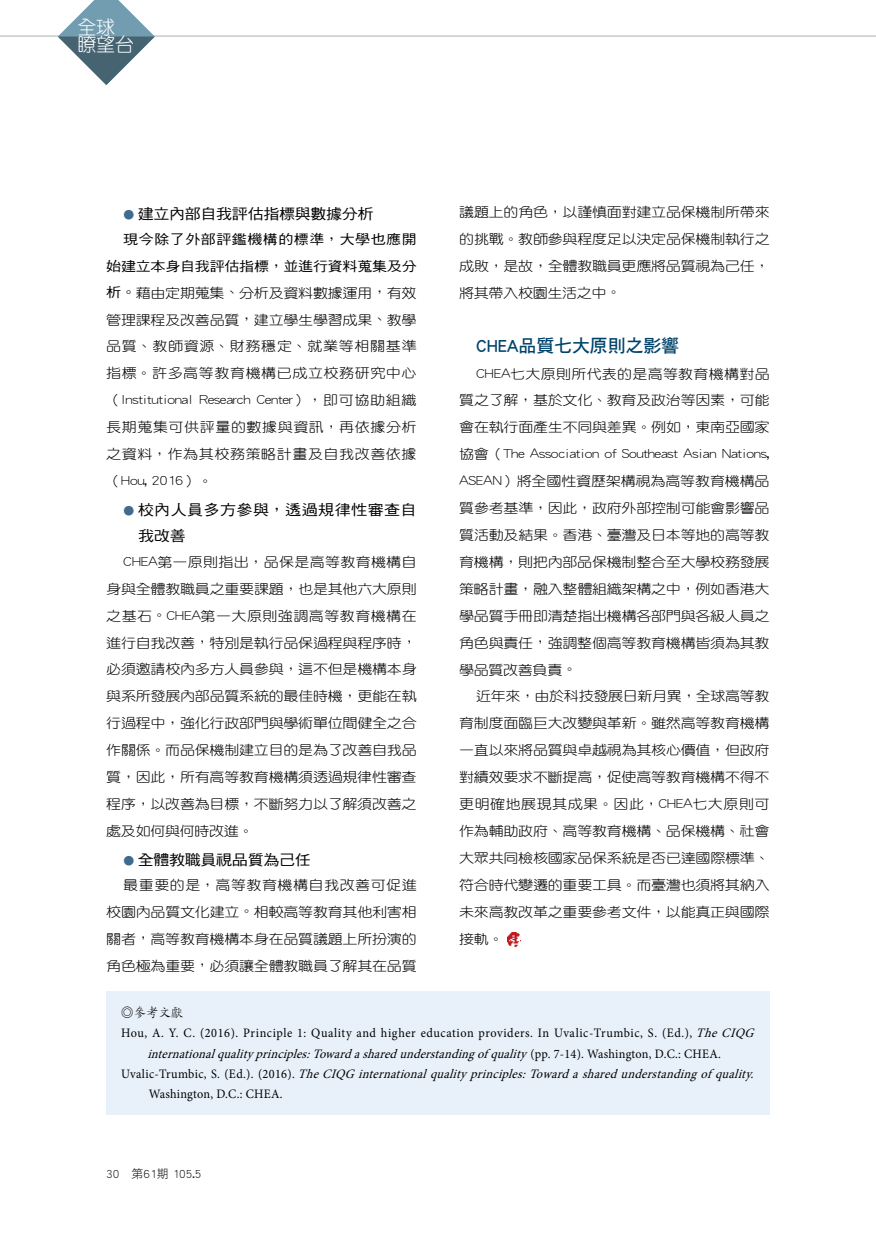
<style>
.page{position:relative;width:876px;height:1234px;background:#fff}
.page>*{position:absolute;margin:0;border:0;box-sizing:border-box;transform-origin:0 0}
.t1{font:19.2px/16.8px "DF Yuan Lt HK BF";color:#fff}
.t2{font:18px "DF Hei Std W7";letter-spacing:-.01em;color:#00436a}
.t3{font:14.7px "DF Hei Std W5";letter-spacing:-.025em;color:#000;scale:1.1 1}
.t4{font:14.7px/25.7px "DF Hei Std W5";letter-spacing:.025em;color:#000;scale:1.1 1}
.t5{font:13.5px/26.8px "DF Yuan Lt HK BF";letter-spacing:-.02em;color:#000;text-align:justify;scale:1.12 1}
.t6{font:13.5px "DF Hei Std W3";letter-spacing:-.025em;color:#000;scale:1.12 1}
.t7{font:13.5px/26.8px "DF Hei Std W5";letter-spacing:-.02em;color:#000;text-align:right;scale:1.12 1}
.t8{font:13.5px/26.8px "DF Yuan Lt HK BF";letter-spacing:.035em;color:#000;scale:1.12 1}
.t9{font:italic 12.9px "Minion Pro";color:#000;scale:.95 1}
.t10{font:12.9px "Minion Pro";letter-spacing:.045em;color:#000;scale:.95 1}
.t11{font:12.9px "Minion Pro";letter-spacing:.02em;color:#000;scale:.95 1}
.t12{font:12.9px "DF Kai Shu Std W3";color:#000;scale:.95 1}
.t13{font:12px "DF Hei Std W3";color:#000}
.s1{font-family:"Arial";font-size:22.35px;color:#406a8e}
.s2{font-family:"DF Hei Std W5"}
.s3{font-family:"DF Hei Std W3"}
.s4{font-family:"DF Yuan Lt HK BF"}
.s5{font-style:italic}
.s6{font-style:normal}
</style>
<div class="page">
<div style="left:106px;top:990px;width:664px;height:124px;background:#e8f1fa"></div>
<hr style="left:0;top:35px;width:876px;height:2px;background:#b5b6b6">
<svg style="left:58px;top:0;width:97px;height:85px"></svg>
<svg style="left:507px;top:932px;width:13px;height:13px"></svg>
<h1 class="t1" style="left:78px;top:19px;width:58px">全球瞭望台</h1>
<p class="t3" style="left:122px;top:206px;width:230px"><span class="s1">●</span> 建立內部自我評估指標與數據分析</p>
<p class="t7" style="left:106px;top:225px;width:279px">現今除了外部評鑑機構的標準，大學也應開始建立本身自我評估指標，並進行資料蒐集及分</p>
<p class="t5" style="left:106px;top:279px;width:279px"><span class="s2">析。</span>藉由定期蒐集<span class="s3">、</span>分析及資料數據運用<span class="s3">，</span>有效管理課程及改善品質<span class="s3">，</span>建立學生學習成果<span class="s3">、</span>教學品質<span class="s3">、</span>教師資源<span class="s3">、</span>財務穩定<span class="s3">、</span>就業等相關基準指標<span class="s3">。</span>許多高等教育機構已成立校務研究中心</p>
<p class="t6" style="left:106px;top:392px;width:279px">（Institutional Research Center），<span class="s4">即可協助組織</span></p>
<p class="t8" style="left:106px;top:413px;width:279px">長期蒐集可供評量的數據與資訊<span class="s3">，</span>再依據分析之資料<span class="s3">，</span>作為其校務策略計畫及自我改善依據</p>
<p class="t6" style="left:106px;top:473px;width:97px">（Hou, 2016）。</p>
<p class="t4" style="left:138px;top:496px;width:255px;text-indent:-16px"><span class="s1">●</span>校內人員多方參與，透過規律性審查自我改善</p>
<p class="t5" style="left:106px;top:548px;width:279px;text-indent:17px"><span class="s3">CHEA</span>第一原則指出<span class="s3">，</span>品保是高等教育機構自身與全體教職員之重要課題<span class="s3">，</span>也是其他六大原則之基石<span class="s3">。CHEA</span>第一大原則強調高等教育機構在進行自我改善<span class="s3">，</span>特別是執行品保過程與程序時<span class="s3">，</span>必須邀請校內多方人員參與<span class="s3">，</span>這不但是機構本身與系所發展內部品質系統的最佳時機<span class="s3">，</span>更能在執行過程中<span class="s3">，</span>強化行政部門與學術單位間健全之合作關係<span class="s3">。</span>而品保機制建立目的是為了改善自我品質<span class="s3">，</span>因此<span class="s3">，</span>所有高等教育機構須透過規律性審查程序<span class="s3">，</span>以改善為目標<span class="s3">，</span>不斷努力以了解須改善之處及如何與何時改進<span class="s3">。</span></p>
<p class="t3" style="left:122px;top:851px;width:173px"><span class="s1">●</span> 全體教職員視品質為己任</p>
<p class="t5" style="left:106px;top:871px;width:279px;text-indent:17px">最重要的是<span class="s3">，</span>高等教育機構自我改善可促進校園內品質文化建立<span class="s3">。</span>相較高等教育其他利害相關者<span class="s3">，</span>高等教育機構本身在品質議題上所扮演的角色極為重要<span class="s3">，</span>必須讓全體教職員了解其在品質</p>
<p class="t5" style="left:459px;top:198px;width:279px">議題上的角色<span class="s3">，</span>以謹慎面對建立品保機制所帶來的挑戰<span class="s3">。</span>教師參與程度足以決定品保機制執行之成敗<span class="s3">，</span>是故<span class="s3">，</span>全體教職員更應將品質視為己任<span class="s3">，</span>將其帶入校園生活之中<span class="s3">。</span></p>
<h2 class="t2" style="left:476px;top:336px;width:204px">CHEA品質七大原則之影響</h2>
<p class="t5" style="left:459px;top:360px;width:279px;text-indent:17px"><span class="s3">CHEA</span>七大原則所代表的是高等教育機構對品質之了解<span class="s3">，</span>基於文化<span class="s3">、</span>教育及政治等因素<span class="s3">，</span>可能會在執行面產生不同與差異<span class="s3">。</span>例如<span class="s3">，</span>東南亞國家</p>
<p class="t6" style="left:459px;top:446px;width:279px"><span class="s4">協會</span>（The Association of Southeast Asian Nations,</p>
<p class="t5" style="left:459px;top:467px;width:279px"><span class="s3">ASEAN）</span>將全國性資歷架構視為高等教育機構品質參考基準<span class="s3">，</span>因此<span class="s3">，</span>政府外部控制可能會影響品質活動及結果<span class="s3">。</span>香港<span class="s3">、</span>臺灣及日本等地的高等教育機構<span class="s3">，</span>則把內部品保機制整合至大學校務發展策略計畫<span class="s3">，</span>融入整體組織架構之中<span class="s3">，</span>例如香港大學品質手冊即清楚指出機構各部門與各級人員之角色與責任<span class="s3">，</span>強調整個高等教育機構皆須為其教學品質改善負責<span class="s3">。</span></p>
<p class="t5" style="left:459px;top:682px;width:279px;text-indent:17px">近年來<span class="s3">，</span>由於科技發展日新月異<span class="s3">，</span>全球高等教育制度面臨巨大改變與革新<span class="s3">。</span>雖然高等教育機構一直以來將品質與卓越視為其核心價值<span class="s3">，</span>但政府對績效要求不斷提高<span class="s3">，</span>促使高等教育機構不得不更明確地展現其成果<span class="s3">。</span>因此<span class="s3">，CHEA</span>七大原則可作為輔助政府<span class="s3">、</span>高等教育機構<span class="s3">、</span>品保機構<span class="s3">、</span>社會大眾共同檢核國家品保系統是否已達國際標準<span class="s3">、</span>符合時代變遷的重要工具<span class="s3">。</span>而臺灣也須將其納入未來高教改革之重要參考文件<span class="s3">，</span>以能真正與國際接軌<span class="s3">。</span></p>
<p class="t12" style="left:121px;top:1005px;width:67px">◎參考文獻</p>
<p class="t10" style="left:121px;top:1024px;width:672px">Hou, A. Y. C. (2016). Principle 1: Quality and higher education providers. In Uvalic-Trumbic, S. (Ed.), <span class="s5">TheCIQG</span></p>
<p class="t9" style="left:147px;top:1044px;width:605px">internationalqualityprinciples:Towardasharedunderstandingof quality <span class="s6">( p p . 7 - 1 4 ) . W a s h i n g t o n , D . C . : C H E A .</span></p>
<p class="t9" style="left:121px;top:1064px;width:672px"><span class="s6">U v a l i c - T r u m b i c , S . ( E d . ) . ( 2 0 1 6 ) .</span> TheCIQGinternationalqualityprinciples:Towardasharedunderstandingof quality.</p>
<p class="t11" style="left:149px;top:1085px;width:142px">Washington, D.C.: CHEA.</p>
<p class="t13" style="left:106px;top:1167px;width:97px">30 第61期 105.5</p>
</div>
